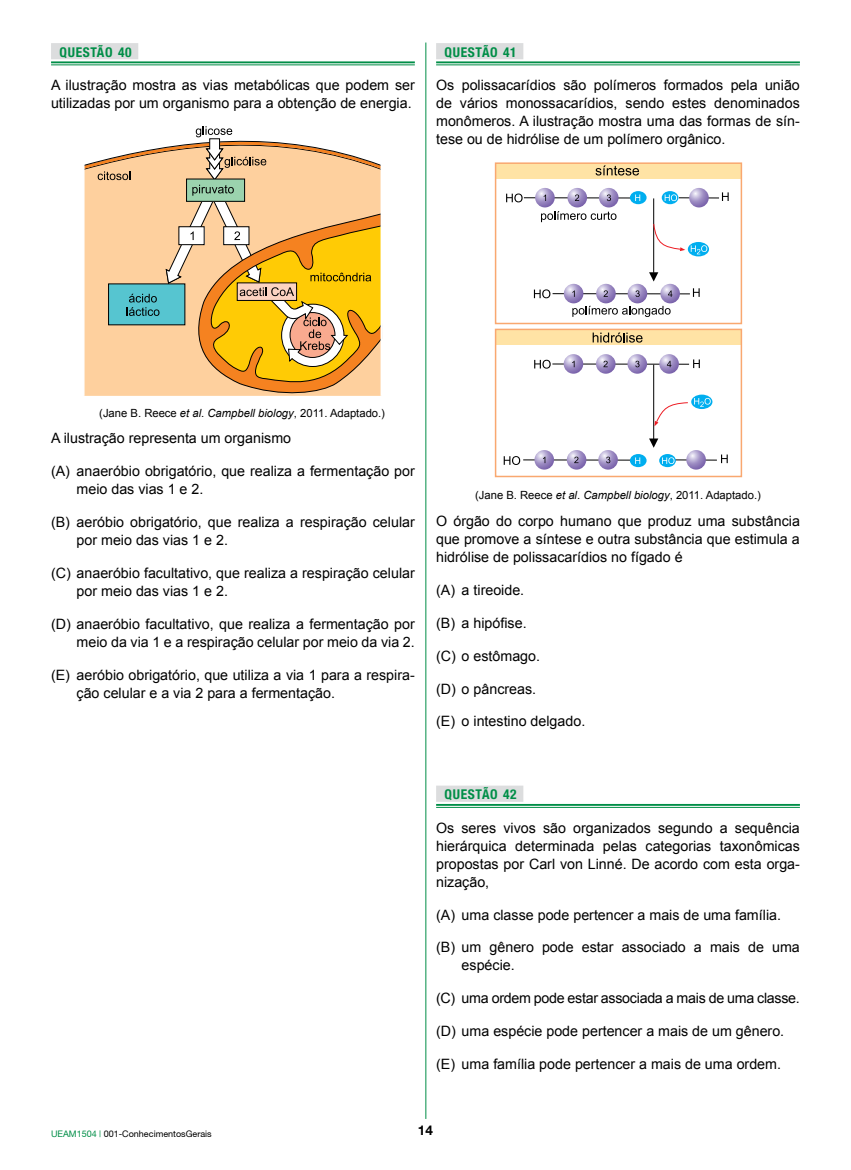
<style>
.page{position:relative;width:851px;height:1170px;background:#fff}
.page>*{position:absolute;margin:0;border:0;box-sizing:border-box;transform-origin:0 0}
.t1{font:14.25px/18px "Arial";color:#000}
.t2{font:14.25px "Arial";letter-spacing:-.02em;color:#000}
.t3{font:700 condensed 13.5px "Helvetica Neue LT Std";letter-spacing:.05em;color:#008e47}
.t4{font:700 13.5px "Helvetica 55";color:#000}
.t5{font:11.25px "Arial";color:#000}
.t6{font:9px "Helvetica 55 Roman";color:#000}
.s1{font-style:italic}
.s2{color:#008e47}
</style>
<div class="page">
<hr style="left:425px;top:43px;width:1px;height:1075px;background:#008e47">
<div style="left:436px;top:43px;width:87px;height:16px;background:#dcddde"></div>
<hr style="left:436px;top:61px;width:363px;height:2px;background:#008e47">
<hr style="left:436px;top:65px;width:363px;height:1px;background:#008e47">
<div style="left:436px;top:785px;width:87px;height:16px;background:#dcddde"></div>
<hr style="left:436px;top:803px;width:363px;height:2px;background:#008e47">
<hr style="left:436px;top:807px;width:363px;height:1px;background:#008e47">
<div style="left:495px;top:164px;width:246px;height:15px;background:#ffe3a5"></div>
<hr style="left:524px;top:197px;width:107px;height:1px;background:#000">
<hr style="left:678px;top:197px;width:41px;height:1px;background:#000">
<svg style="left:567px;top:188px;width:20px;height:19px"></svg>
<svg style="left:599px;top:188px;width:19px;height:19px"></svg>
<svg style="left:689px;top:188px;width:19px;height:19px"></svg>
<svg style="left:535px;top:188px;width:19px;height:19px"></svg>
<svg style="left:629px;top:191px;width:17px;height:13px"></svg>
<svg style="left:661px;top:191px;width:17px;height:13px"></svg>
<div style="left:494px;top:162px;width:248px;height:162px;border:2px solid #f9a870"></div>
<hr style="left:653px;top:198px;width:1px;height:75px;background:#000">
<svg style="left:649px;top:272px;width:9px;height:9px"></svg>
<svg style="left:506px;top:193px;width:16px;height:9px"></svg>
<svg style="left:543px;top:194px;width:3px;height:7px"></svg>
<svg style="left:574px;top:194px;width:5px;height:7px"></svg>
<svg style="left:606px;top:194px;width:5px;height:7px"></svg>
<svg style="left:635px;top:194px;width:5px;height:7px"></svg>
<svg style="left:664px;top:194px;width:13px;height:7px"></svg>
<svg style="left:721px;top:192px;width:7px;height:9px"></svg>
<hr style="left:552px;top:293px;width:137px;height:1px;background:#000">
<svg style="left:596px;top:284px;width:19px;height:19px"></svg>
<svg style="left:627px;top:284px;width:20px;height:19px"></svg>
<svg style="left:563px;top:284px;width:20px;height:19px"></svg>
<svg style="left:534px;top:289px;width:16px;height:9px"></svg>
<svg style="left:572px;top:290px;width:2px;height:7px"></svg>
<svg style="left:603px;top:290px;width:4px;height:7px"></svg>
<svg style="left:635px;top:290px;width:4px;height:7px"></svg>
<svg style="left:660px;top:284px;width:19px;height:19px"></svg>
<svg style="left:667px;top:290px;width:5px;height:7px"></svg>
<svg style="left:692px;top:288px;width:7px;height:9px"></svg>
<svg style="left:687px;top:242px;width:22px;height:14px"></svg>
<svg style="left:653px;top:223px;width:54px;height:31px"></svg>
<svg style="left:541px;top:211px;width:75px;height:11px"></svg>
<svg style="left:595px;top:165px;width:44px;height:10px"></svg>
<svg style="left:572px;top:306px;width:98px;height:11px"></svg>
<div style="left:495px;top:329px;width:246px;height:16px;background:#ffe3a5"></div>
<hr style="left:552px;top:363px;width:137px;height:1px;background:#000">
<svg style="left:596px;top:354px;width:19px;height:19px"></svg>
<svg style="left:627px;top:354px;width:20px;height:19px"></svg>
<svg style="left:563px;top:354px;width:20px;height:19px"></svg>
<div style="left:494px;top:328px;width:248px;height:149px;border:2px solid #f9a870"></div>
<hr style="left:653px;top:364px;width:1px;height:75px;background:#000">
<svg style="left:649px;top:438px;width:9px;height:10px"></svg>
<svg style="left:654px;top:402px;width:34px;height:24px"></svg>
<svg style="left:534px;top:360px;width:16px;height:8px"></svg>
<svg style="left:572px;top:361px;width:2px;height:6px"></svg>
<svg style="left:603px;top:361px;width:4px;height:6px"></svg>
<svg style="left:635px;top:361px;width:4px;height:6px"></svg>
<hr style="left:523px;top:459px;width:107px;height:1px;background:#000">
<svg style="left:566px;top:450px;width:20px;height:19px"></svg>
<svg style="left:598px;top:450px;width:19px;height:19px"></svg>
<svg style="left:534px;top:450px;width:20px;height:19px"></svg>
<svg style="left:503px;top:456px;width:17px;height:9px"></svg>
<svg style="left:543px;top:456px;width:2px;height:7px"></svg>
<svg style="left:574px;top:456px;width:4px;height:7px"></svg>
<svg style="left:606px;top:456px;width:4px;height:7px"></svg>
<svg style="left:691px;top:394px;width:21px;height:15px"></svg>
<svg style="left:694px;top:398px;width:16px;height:9px"></svg>
<svg style="left:592px;top:332px;width:50px;height:10px"></svg>
<svg style="left:659px;top:354px;width:19px;height:19px"></svg>
<svg style="left:666px;top:361px;width:5px;height:6px"></svg>
<svg style="left:693px;top:359px;width:6px;height:9px"></svg>
<hr style="left:674px;top:459px;width:42px;height:1px;background:#000">
<svg style="left:686px;top:450px;width:19px;height:19px"></svg>
<svg style="left:721px;top:454px;width:6px;height:9px"></svg>
<svg style="left:629px;top:454px;width:17px;height:13px"></svg>
<div style="left:659px;top:454px;width:16px;height:13px;background:#00aeef;border-radius:50%"></div>
<svg style="left:635px;top:457px;width:5px;height:7px"></svg>
<svg style="left:662px;top:457px;width:12px;height:7px"></svg>
<div style="left:51px;top:43px;width:87px;height:16px;background:#dcddde"></div>
<hr style="left:51px;top:61px;width:364px;height:2px;background:#008e47">
<hr style="left:51px;top:65px;width:364px;height:1px;background:#008e47">
<svg style="left:84px;top:126px;width:296px;height:270px;background:#e8c281"></svg>
<p class="t3" style="left:60px;top:44px;width:74px">QUESTÃO 40</p>
<p class="t1" style="left:51px;top:76px;width:365px">A ilustração mostra as vias metabólicas que podem ser utilizadas por um organismo para a obtenção de energia.</p>
<p class="t3" style="left:444px;top:44px;width:74px">QUESTÃO 41</p>
<p class="t1" style="left:436px;top:76px;width:365px;text-align:justify">Os polissacarídios são polímeros formados pela união de vários monossacarídios, sendo estes denominados monômeros. A ilustração mostra uma das formas de sín&shy;tese ou de hidrólise de um polímero orgânico.</p>
<p class="t5" style="left:99px;top:405px;width:287px">(Jane B. Reece <span class="s1">et al</span>. <span class="s1">Campbell biology</span>, 2011. Adaptado.)</p>
<p class="t1" style="left:51px;top:429px;width:241px">A ilustração representa um organismo</p>
<p class="t1" style="left:77px;top:462px;width:340px;text-indent:-26px">(A) anaeróbio obrigatório, que realiza a fermentação por meio das vias 1 e 2.</p>
<p class="t1" style="left:77px;top:513px;width:340px;text-indent:-26px">(B) aeróbio obrigatório, que realiza a respiração celular por meio das vias 1 e 2.</p>
<p class="t1" style="left:77px;top:564px;width:340px;text-indent:-26px">(C) anaeróbio facultativo, que realiza a respiração celular por meio das vias 1 e 2.</p>
<p class="t1" style="left:51px;top:615px;width:365px;text-align:right">(D) anaeróbio facultativo, que realiza a fermentação por meio da via 1 e a respiração celular por meio da via 2.</p>
<p class="t1" style="left:77px;top:666px;width:340px;text-indent:-26px">(E) aeróbio obrigatório, que utiliza a via 1 para a respira&shy;ção celular e a via 2 para a fermentação.</p>
<p class="t5" style="left:475px;top:488px;width:287px">(Jane B. Reece <span class="s1">et al</span>. <span class="s1">Campbell biology</span>, 2011. Adaptado.)</p>
<p class="t1" style="left:436px;top:512px;width:365px;text-align:justify">O órgão do corpo humano que produz uma substância que promove a síntese e outra substância que estimula a hidrólise de polissacarídios no fígado é</p>
<p class="t1" style="left:436px;top:581px;width:90px">(A) a tireoide.</p>
<p class="t1" style="left:436px;top:613px;width:92px">(B) a hipófise.</p>
<p class="t1" style="left:436px;top:646px;width:105px">(C) o estômago.</p>
<p class="t1" style="left:436px;top:679px;width:101px">(D) o pâncreas.</p>
<p class="t1" style="left:436px;top:712px;width:151px">(E) o intestino delgado.</p>
<p class="t3" style="left:444px;top:786px;width:74px">QUESTÃO 42</p>
<p class="t1" style="left:436px;top:818px;width:365px;text-align:justify">Os seres vivos são organizados segundo a sequência hierárquica determinada pelas categorias taxonômicas propostas por Carl von Linné. De acordo com esta orga&shy;nização,</p>
<p class="t1" style="left:436px;top:905px;width:346px">(A) uma classe pode pertencer a mais de uma família.</p>
<p class="t1" style="left:461px;top:938px;width:339px;text-indent:-26px">(B) um gênero pode estar associado a mais de uma espécie.</p>
<p class="t2" style="left:436px;top:988px;width:365px">(C) uma ordem pode estar associada a mais de uma classe.</p>
<p class="t1" style="left:436px;top:1022px;width:349px">(D) uma espécie pode pertencer a mais de um gênero.</p>
<p class="t1" style="left:436px;top:1055px;width:346px">(E) uma família pode pertencer a mais de uma ordem.</p>
<p class="t6" style="left:51px;top:1128px;width:162px"><span class="s2">UEAM1504 |</span> 001-ConhecimentosGerais</p>
<p class="t4" style="left:418px;top:1122px;width:17px">14</p>
</div>
